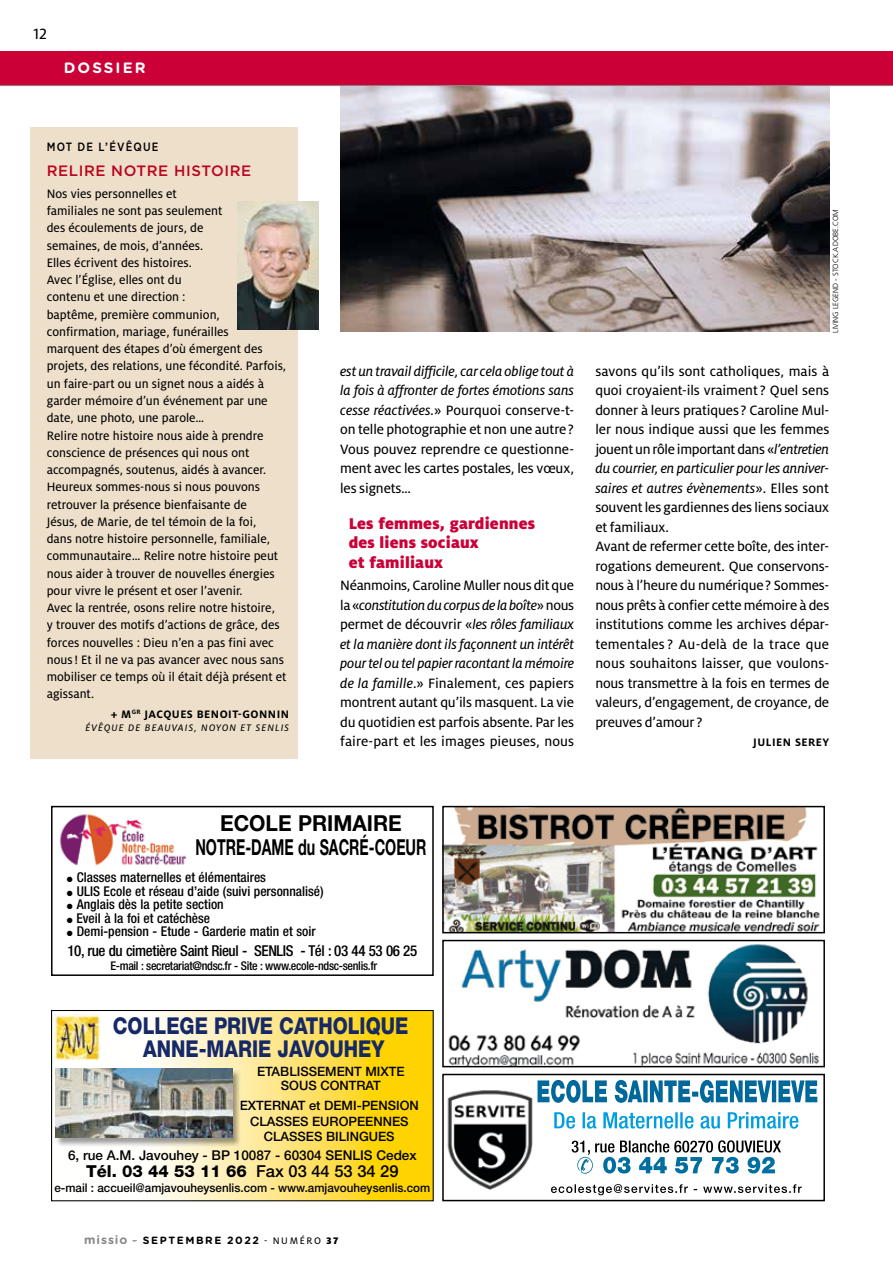
<style>
.page{position:relative;width:893px;height:1263px;background:#fff}
.page>*{position:absolute;margin:0;border:0;box-sizing:border-box;transform-origin:0 0}
.t1{font:45px/54px "Minion Pro";color:#000;text-align:center}
.t2{font:800 23.25px/22.5px "Helvetica Neue";color:#162967;text-align:center;scale:.83 1}
.t3{font:700 22.05px/24px "Helvetica Neue";color:#000;text-align:center;scale:.95 1}
.t4{font:900 17.25px/19.5px "Milo OT";letter-spacing:.01em;color:#ca0037}
.t5{font:800 16.5px "Helvetica Neue";color:#000}
.t6{font:16.5px "Milo OT Text";color:#000}
.t7{font:15px/19.5px "Milo OT Text";letter-spacing:-.01em;color:#000;text-align:justify}
.t8{font:15px/19.5px "Milo OT Text Ita";letter-spacing:-.01em;color:#000}
.t9{font:500 condensed 15px "Helvetica Neue";letter-spacing:-.025em;color:#000}
.t10{font:500 15px "Gotham";letter-spacing:.04em;color:#b80521}
.t11{font:700 15px "Gotham Rounded";letter-spacing:.14em;color:#fff}
.t12{font:13.5px/17.2px "Milo OT Text";color:#000}
.t13{font:500 condensed 13.5px "Helvetica Neue";color:#000}
.t14{font:500 13.5px "Helvetica Neue";color:#000}
.t15{font:500 12.9px/15.5px "Helvetica Neue";color:#000;text-align:center}
.t16{font:500 12px "Helvetica Neue";color:#000}
.t17{font:500 condensed 12px "Helvetica Neue";letter-spacing:-.025em;color:#000}
.t18{font:700 12px "Milo OT";letter-spacing:.04em;color:#000}
.t19{font:500 12px "Gotham Narrow";letter-spacing:.1em;color:#000}
.t20{font:10.5px "Milo OT Text Ita";letter-spacing:.1em;color:#000}
.t21{font:700 10.5px "Gotham Rounded";letter-spacing:.15em;color:#000}
.t22{font:300 7.5px "Frutiger";color:#000}
.s1{font-family:"Milo OT Text Ita"}
.s2{font-family:"Milo OT Text"}
.s3{font-weight:500}
.s4{font-size:12px;color:#87888a}
.s5{font-style:italic;color:#87888a}
.s6{font-family:"Milo OT Text";font-weight:400}
.s7{font-family:"Milo OT";font-weight:900}
</style>
<div class="page">
<div style="left:30px;top:128px;width:268px;height:631px;background:#eedfca"></div>
<img style="left:237px;top:202px;width:82px;height:127px">
<img style="left:340px;top:86px;width:489px;height:246px">
<div style="left:0;top:51px;width:893px;height:34px;background:#ca0037"></div>
<hr style="left:0;top:85px;width:893px;height:1px;background:#87888a">
<svg style="left:53px;top:1012px;width:379px;height:187px"></svg>
<div style="left:51px;top:1010px;width:383px;height:191px;border:1px solid #000"></div>
<img style="left:55px;top:1068px;width:186px;height:79px">
<img style="left:55px;top:1069px;width:177px;height:69px">
<img style="left:54px;top:1014px;width:47px;height:46px">
<img style="left:447px;top:1079px;width:371px;height:117px">
<div style="left:442px;top:1074px;width:383px;height:127px;border:2px solid #000"></div>
<div style="left:51px;top:806px;width:383px;height:170px;border:2px solid #000"></div>
<img style="left:60px;top:814px;width:126px;height:52px">
<img style="left:445px;top:809px;width:375px;height:121px">
<div style="left:442px;top:806px;width:383px;height:127px;border:2px solid #000"></div>
<img style="left:448px;top:944px;width:371px;height:120px">
<div style="left:442px;top:940px;width:383px;height:127px;border:2px solid #000"></div>
<p class="t6" style="left:33px;top:24px;width:15px">12</p>
<p class="t11" style="left:64px;top:57px;width:83px">DOSSIER</p>
<p class="t19" style="left:47px;top:140px;width:113px">MOT DE L’ÉVÊQUE</p>
<p class="t10" style="left:47px;top:161px;width:206px">RELIRE NOTRE HISTOIRE</p>
<p class="t12" style="left:47px;top:185px;width:241px">Nos vies personnelles et<br>familiales ne sont pas seulement<br>des écoulements de jours, de<br>semaines, de mois, d’années.<br>Elles écrivent des histoires.<br>Avec l’Église, elles ont du<br>contenu et une direction :<br>baptême, première communion, confirmation, mariage, funérailles<br>marquent des étapes d’où émergent des projets, des relations, une fécondité. Parfois, un faire-part ou un signet nous a aidés à garder mémoire d’un événement par une date, une photo, une parole…<br>Relire notre histoire nous aide à prendre conscience de présences qui nous ont accompagnés, soutenus, aidés à avancer.<br>Heureux sommes-nous si nous pouvons retrouver la présence bienfaisante de<br>Jésus, de Marie, de tel témoin de la foi,<br>dans notre histoire personnelle, familiale, communautaire… Relire notre histoire peut nous aider à trouver de nouvelles énergies pour vivre le présent et oser l’avenir.<br>Avec la rentrée, osons relire notre histoire,<br>y trouver des motifs d’actions de grâce, des forces nouvelles : Dieu n’en a pas fini avec nous ! Et il ne va pas avancer avec nous sans mobiliser ce temps où il était déjà présent et agissant.</p>
<p class="t18" style="left:111px;top:707px;width:180px">+ M<sup>GR</sup> JACQUES BENOIT-GONNIN</p>
<p class="t20" style="left:86px;top:722px;width:205px">ÉVÊQUE DE BEAUVAIS, NOYON ET SENLIS</p>
<p class="t22" style="left:831px;top:333px;width:125px;rotate:-90deg">LIVING LEGEND - STOCK.ADOBE.COM</p>
<p class="t8" style="left:340px;top:361px;width:235px">est un travail difficile, car cela oblige tout à la fois à affronter de fortes émotions sans</p>
<p class="t7" style="left:340px;top:400px;width:235px"><span class="s1">cesse réactivées.</span>» Pourquoi conserve-t&shy;on telle photographie et non une autre ?<br>Vous pouvez reprendre ce questionne&shy;ment avec les cartes postales, les vœux, les signets…</p>
<p class="t4" style="left:349px;top:514px;width:188px">Les femmes, gardiennes des liens sociaux<br>et familiaux</p>
<p class="t7" style="left:340px;top:576px;width:235px">Néanmoins, Caroline Muller nous dit que</p>
<p class="t8" style="left:340px;top:595px;width:235px"><span class="s2">la «</span>constitution du corpus de la boîte<span class="s2">» nous</span></p>
<p class="t7" style="left:340px;top:615px;width:235px">permet de découvrir «<span class="s1">les rôles familiaux</span></p>
<p class="t8" style="left:340px;top:634px;width:235px">et la manière dont ils façonnent un intérêt pour tel ou tel papier racontant la mémoire</p>
<p class="t7" style="left:340px;top:673px;width:236px"><span class="s1">de la famille</span>.» Finalement, ces papiers montrent autant qu’ils masquent. La vie du quotidien est parfois absente. Par les faire-part et les images pieuses, nous</p>
<p class="t7" style="left:595px;top:361px;width:235px">savons qu’ils sont catholiques, mais à quoi croyaient-ils vraiment ? Quel sens donner à leurs pratiques ? Caroline Mul&shy;ler nous indique aussi que les femmes jouent un rôle important dans «<span class="s1">l’entretien</span></p>
<p class="t8" style="left:595px;top:459px;width:235px">du courrier, en particulier pour les anniver&shy;saires et autres évènements<span class="s2">». Elles sont</span></p>
<p class="t7" style="left:595px;top:498px;width:235px;text-align:left">souvent les gardiennes des liens sociaux et familiaux.<br>Avant de refermer cette boîte, des inter&shy;rogations demeurent. Que conservons&shy;nous à l’heure du numérique ? Sommes&shy;nous prêts à confier cette mémoire à des institutions comme les archives dépar&shy;tementales ? Au-delà de la trace que nous souhaitons laisser, que voulons&shy;nous transmettre à la fois en termes de valeurs, d’engagement, de croyance, de preuves d’amour ?</p>
<p class="t18" style="left:753px;top:736px;width:77px">JULIEN SEREY</p>
<h1 class="t1" style="left:161px;top:597px;width:555px">12106 - Journal Pays de France<br>Page 12</h1>
<h3 class="t3" style="left:195px;top:811px;width:245px">ECOLE PRIMAIRE<br>NOTRE-DAME du SACRÉ-COEUR</h3>
<p class="t13" style="left:67px;top:869px;width:201px">● Classes maternelles et élémentaires</p>
<p class="t13" style="left:67px;top:883px;width:258px">● ULIS Ecole et réseau d’aide (suivi personnalisé)</p>
<p class="t13" style="left:67px;top:896px;width:159px">● Anglais dès la petite section</p>
<p class="t13" style="left:67px;top:910px;width:145px">● Eveil à la foi et catéchèse</p>
<p class="t13" style="left:67px;top:923px;width:250px">● Demi-pension - Etude - Garderie matin et soir</p>
<p class="t9" style="left:67px;top:942px;width:351px">10, rue du cimetière Saint Rieul - SENLIS - Tél : 03 44 53 06 25</p>
<p class="t17" style="left:110px;top:958px;width:268px">E-mail : secretariat@ndsc.fr - Site : www.ecole-ndsc-senlis.fr</p>
<h2 class="t2" style="left:113px;top:1014px;width:358px">COLLEGE PRIVE CATHOLIQUE<br>ANNE-MARIE JAVOUHEY</h2>
<p class="t15" style="left:257px;top:1065px;width:149px;line-height:14px">ETABLISSEMENT MIXTE<br>SOUS CONTRAT</p>
<p class="t15" style="left:240px;top:1098px;width:181px">EXTERNAT et DEMI-PENSION<br>CLASSES EUROPEENNES<br>CLASSES BILINGUES</p>
<p class="t14" style="left:68px;top:1147px;width:350px">6, rue A.M. Javouhey - BP 10087 - 60304 SENLIS Cedex</p>
<p class="t5" style="left:86px;top:1161px;width:314px">Tél. 03 44 53 11 66 <span class="s3">Fax 03 44 53 34 29</span></p>
<p class="t16" style="left:55px;top:1181px;width:377px">e-mail : accueil@amjavouheysenlis.com - www.amjavouheysenlis.com</p>
<p class="t21" style="left:84px;top:1232px;width:256px"><span class="s4">MISSIO</span> <span class="s5">~</span> SEPTEMBRE 2022 <span class="s6">- NUMÉRO</span> <span class="s7">37</span></p>
</div>
